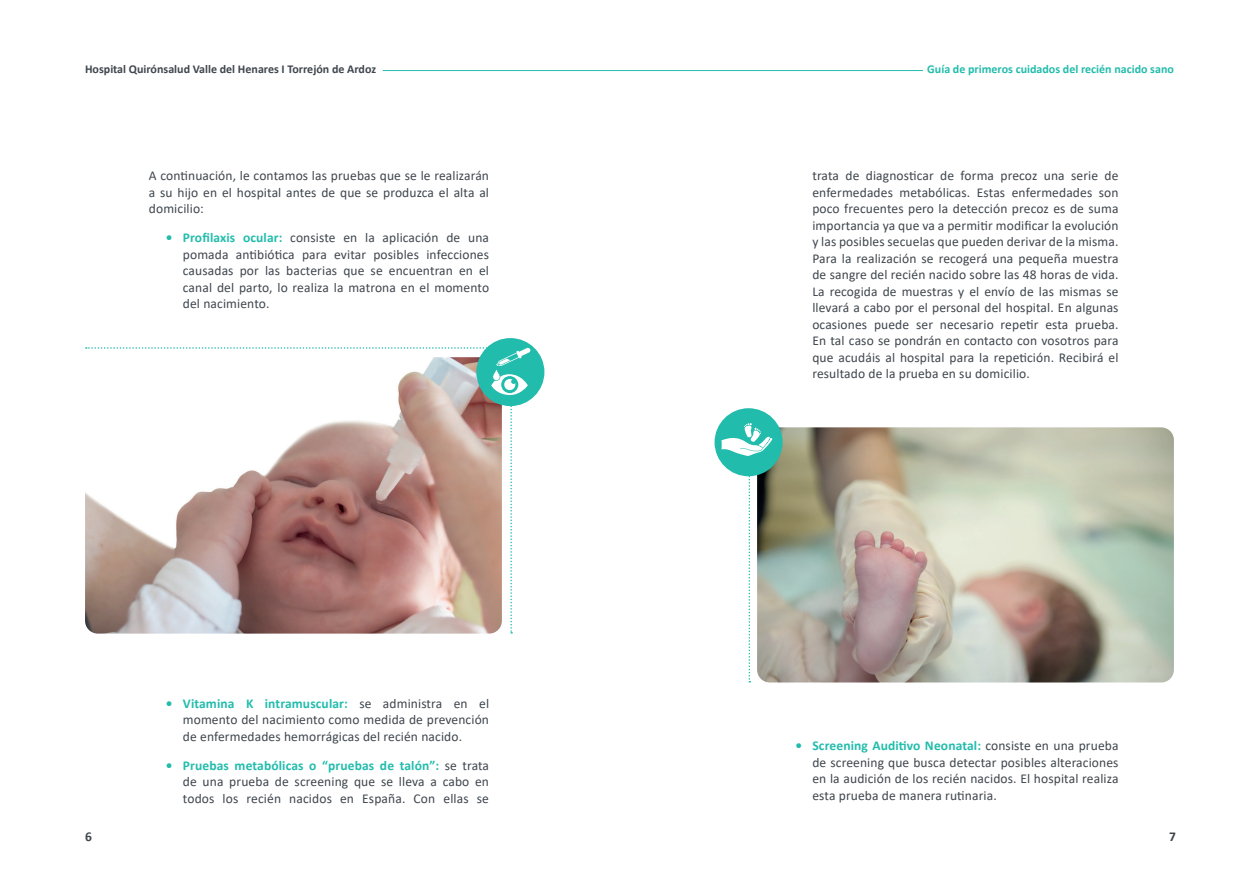
<style>
.page{position:relative;width:1259px;height:893px;background:#fff}
.page>*{position:absolute;margin:0;border:0;box-sizing:border-box;transform-origin:0 0}
.t1{font:13.5px/16.5px "Calibri";letter-spacing:.01em;color:#3f464d;text-align:justify}
.t2{font:700 13.5px "Calibri";color:#3f464d}
.t3{font:700 12px "Calibri";color:#3f464d}
.t4{font:700 12px "Calibri";color:#22bcac}
.s1{font-weight:700;color:#22bcac}
</style>
<div class="page">
<div style="left:476px;top:338px;width:68px;height:68px;background:#22bcac;border-radius:50%"></div>
<img style="left:772px;top:427px;width:402px;height:255px">
<div style="left:714px;top:408px;width:68px;height:68px;background:#22bcac;border-radius:50%"></div>
<svg style="left:86px;top:347px;width:445px;height:287px"></svg>
<svg style="left:721px;top:419px;width:51px;height:263px"></svg>
<hr style="left:383px;top:70px;width:540px;height:1px;background:#22bcac">
<p class="t3" style="left:85px;top:60px;width:292px">Hospital Quirónsalud Valle del Henares I Torrejón de Ardoz</p>
<p class="t4" style="left:927px;top:60px;width:248px">Guía de primeros cuidados del recién nacido sano</p>
<p class="t1" style="left:149px;top:167px;width:342px">A continuación, le contamos las pruebas que se le realizarán a su hijo en el hospital antes de que se produzca el alta al domicilio:</p>
<p class="t1" style="left:183px;top:229px;width:308px;text-indent:-17px"><span class="s1">• Profilaxis ocular:</span> consiste en la aplicación de una pomada antibiótica para evitar posibles infecciones causadas por las bacterias que se encuentran en el canal del parto, lo realiza la matrona en el momento del nacimiento.</p>
<p class="t1" style="left:183px;top:694px;width:308px;text-indent:-17px"><span class="s1">• Vitamina K intramuscular:</span> se administra en el momento del nacimiento como medida de prevención de enfermedades hemorrágicas del recién nacido.</p>
<p class="t1" style="left:183px;top:757px;width:308px;text-indent:-17px"><span class="s1">• Pruebas metabólicas o “pruebas de talón”:</span> se trata de una prueba de screening que se lleva a cabo en todos los recién nacidos en España. Con ellas se</p>
<p class="t1" style="left:812px;top:167px;width:308px">trata de diagnosticar de forma precoz una serie de enfermedades metabólicas. Estas enfermedades son poco frecuentes pero la detección precoz es de suma importancia ya que va a permitir modificar la evolución y las posibles secuelas que pueden derivar de la misma.<br>Para la realización se recogerá una pequeña muestra de sangre del recién nacido sobre las 48 horas de vida.<br>La recogida de muestras y el envío de las mismas se llevará a cabo por el personal del hospital. En algunas ocasiones puede ser necesario repetir esta prueba.<br>En tal caso se pondrán en contacto con vosotros para que acudáis al hospital para la repetición. Recibirá el resultado de la prueba en su domicilio.</p>
<p class="t1" style="left:812px;top:737px;width:308px;text-indent:-17px"><span class="s1">• Screening Auditivo Neonatal:</span> consiste en una prueba de screening que busca detectar posibles alteraciones en la audición de los recién nacidos. El hospital realiza esta prueba de manera rutinaria.</p>
<p class="t2" style="left:85px;top:827px;width:8px">6</p>
<p class="t2" style="left:1169px;top:827px;width:8px">7</p>
</div>
